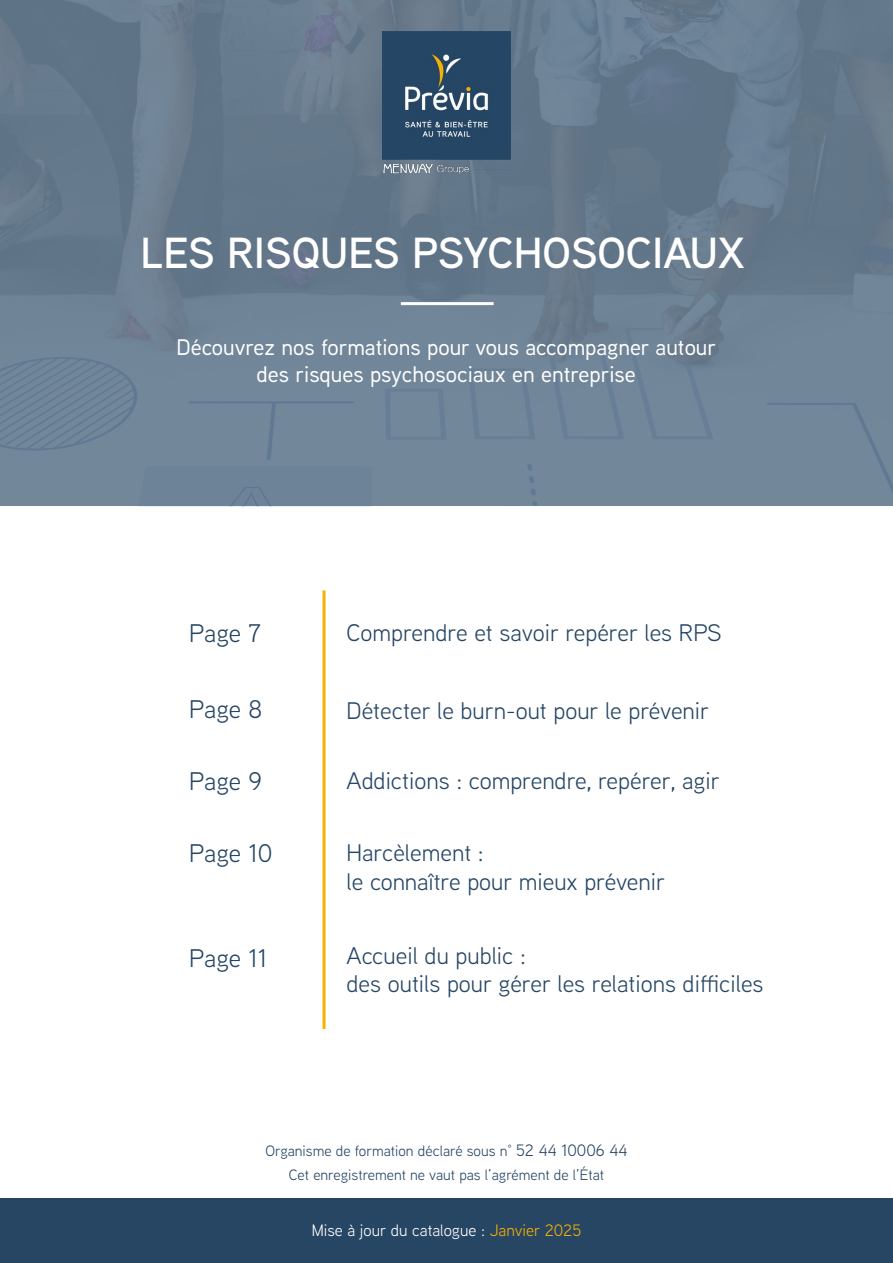
<style>
.page{position:relative;width:893px;height:1263px;background:#fff}
.page>*{position:absolute;margin:0;border:0;box-sizing:border-box;transform-origin:0 0}
.t1{font:600 43.5px "Aaux Next";color:#fff}
.t2{font:25.5px "Aaux Next";color:#264664}
.t3{font:24px/28.8px "Aaux Next";color:#264664}
.t4{font:24px/28.8px "Aaux Next";color:#254665}
.t5{font:500 22.5px/27px "Aaux Next";color:#fff;text-align:center}
.t6{font:16.5px "Aaux Next";color:#fff}
.t7{font:15px/24px "Aaux Next";color:#264664;text-align:center}
.s1{font-size:16.5px}
.s2{color:#f9b104}
</style>
<div class="page">
<div style="left:0;top:1198px;width:893px;height:65px;background:#264664"></div>
<div style="left:0;top:0;width:893px;height:506px;background:#6b7f92"></div>
<img style="left:383px;top:32px;width:127px;height:142px">
<hr style="left:323px;top:590px;width:3px;height:439px;background:#f9b104">
<hr style="left:401px;top:302px;width:93px;height:3px;background:#fff">
<h1 class="t1" style="left:141px;top:223px;width:606px">LES RISQUES PSYCHOSOCIAUX</h1>
<p class="t5" style="left:176px;top:333px;width:541px">Découvrez nos formations pour vous accompagner autour des risques psychosociaux en entreprise</p>
<p class="t2" style="left:189px;top:616px;width:74px">Page 7</p>
<p class="t3" style="left:347px;top:618px;width:377px">Comprendre et savoir repérer les RPS</p>
<p class="t2" style="left:189px;top:692px;width:75px">Page 8</p>
<p class="t3" style="left:347px;top:695px;width:364px">Détecter le burn-out pour le prévenir</p>
<p class="t2" style="left:189px;top:764px;width:74px">Page 9</p>
<p class="t4" style="left:347px;top:765px;width:375px">Addictions : comprendre, repérer, agir</p>
<p class="t2" style="left:189px;top:836px;width:85px">Page 10</p>
<p class="t4" style="left:347px;top:837px;width:320px">Harcèlement :<br>le connaître pour mieux prévenir</p>
<p class="t2" style="left:189px;top:941px;width:80px">Page 11</p>
<p class="t3" style="left:347px;top:940px;width:418px">Accueil du public :<br>des outils pour gérer les relations difficiles</p>
<p class="t7" style="left:265px;top:1138px;width:363px">Organisme de formation déclaré sous n° <span class="s1">52 44 10006 44<br></span>Cet enregistrement ne vaut pas l’agrément de l’État</p>
<p class="t6" style="left:312px;top:1219px;width:271px">Mise à jour du catalogue : <span class="s2">Janvier 2025</span></p>
</div>
